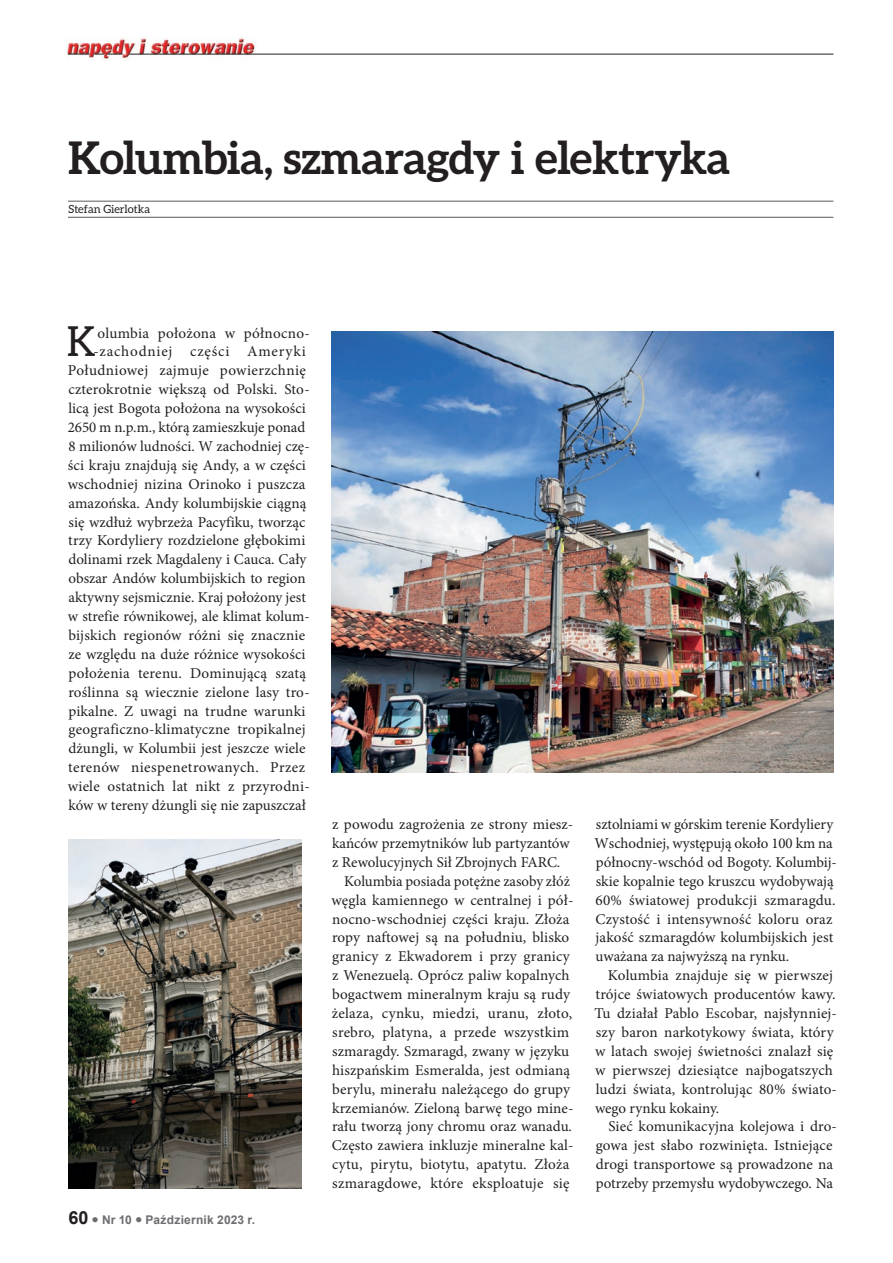
<style>
.page{position:relative;width:893px;height:1263px;background:#fff}
.page>*{position:absolute;margin:0;border:0;box-sizing:border-box;transform-origin:0 0}
.t1{font:700 45px "Aleo";letter-spacing:-.01em;color:#231f20}
.t2{font:41.4px "Aleo";color:#231f20}
.t3{font:15px/18.9px "Minion Pro";letter-spacing:.005em;color:#231f20}
.t4{font:15px "Minion Pro";letter-spacing:.025em;color:#231f20}
.t5{font:15px "Minion Pro";letter-spacing:.05em;color:#231f20}
.t6{font:700 12px "Arial";letter-spacing:.02em;color:#6c6d70}
.t7{font:11.25px "Aleo";letter-spacing:.005em;color:#231f20}
.s1{font-size:18px;color:#231f20}
</style>
<div class="page">
<img style="left:67px;top:38px;width:190px;height:21px">
<hr style="left:129px;top:54px;width:704px;height:1px;background:#231f20">
<svg style="left:68px;top:54px;width:55px;height:1px"></svg>
<hr style="left:68px;top:201px;width:765px;height:1px;background:#57585a">
<hr style="left:68px;top:217px;width:765px;height:1px;background:#57585a">
<img style="left:332px;top:331px;width:501px;height:441px">
<img style="left:68px;top:839px;width:234px;height:349px">
<h1 class="t1" style="left:68px;top:132px;width:664px">Kolumbia, szmaragdy i elektryka</h1>
<p class="t7" style="left:69px;top:202px;width:83px">Stefan Gierlotka</p>
<h2 class="t2" style="left:67px;top:318px;width:31px">K</h2>
<p class="t3" style="left:97px;top:323px;width:214px">olumbia położona w północno-</p>
<p class="t5" style="left:93px;top:342px;width:214px">-zachodniej części Ameryki</p>
<p class="t4" style="left:68px;top:360px;width:240px">Południowej zajmuje powierzchnię</p>
<p class="t3" style="left:68px;top:380px;width:243px">czterokrotnie większą od Polski. Sto-</p>
<p class="t3" style="left:68px;top:399px;width:239px">licą jest Bogota położona na wysokości</p>
<p class="t3" style="left:68px;top:418px;width:239px">2650 m n.p.m., którą zamieszkuje ponad</p>
<p class="t3" style="left:68px;top:437px;width:243px">8 milionów ludności. W zachodniej czę-</p>
<p class="t3" style="left:68px;top:456px;width:240px">ści kraju znajdują się Andy, a w części</p>
<p class="t3" style="left:68px;top:475px;width:239px">wschodniej nizina Orinoko i puszcza</p>
<p class="t3" style="left:69px;top:493px;width:239px">amazońska. Andy kolumbijskie ciągną</p>
<p class="t3" style="left:69px;top:512px;width:238px">się wzdłuż wybrzeża Pacyfiku, tworząc</p>
<p class="t3" style="left:68px;top:531px;width:239px">trzy Kordyliery rozdzielone głębokimi</p>
<p class="t3" style="left:68px;top:550px;width:239px">dolinami rzek Magdaleny i Cauca. Cały</p>
<p class="t3" style="left:68px;top:569px;width:239px">obszar Andów kolumbijskich to region</p>
<p class="t3" style="left:69px;top:588px;width:239px">aktywny sejsmicznie. Kraj położony jest</p>
<p class="t3" style="left:68px;top:607px;width:243px">w strefie równikowej, ale klimat kolum-</p>
<p class="t3" style="left:69px;top:626px;width:238px">bijskich regionów różni się znacznie</p>
<p class="t3" style="left:69px;top:645px;width:239px">ze względu na duże różnice wysokości</p>
<p class="t3" style="left:68px;top:664px;width:239px">położenia terenu. Dominującą szatą</p>
<p class="t3" style="left:68px;top:682px;width:243px">roślinna są wiecznie zielone lasy tro-</p>
<p class="t3" style="left:68px;top:701px;width:239px">pikalne. Z uwagi na trudne warunki</p>
<p class="t3" style="left:69px;top:720px;width:239px">geograficzno-klimatyczne tropikalnej</p>
<p class="t3" style="left:68px;top:739px;width:239px">dżungli, w Kolumbii jest jeszcze wiele</p>
<p class="t4" style="left:68px;top:757px;width:238px">terenów niespenetrowanych. Przez</p>
<p class="t3" style="left:68px;top:777px;width:243px">wiele ostatnich lat nikt z przyrodni-</p>
<p class="t3" style="left:68px;top:796px;width:239px">ków w tereny dżungli się nie zapuszczał</p>
<p class="t6" style="left:68px;top:1211px;width:188px"><span class="s1">60</span> ● Nr 10 ● Październik 2023 r.</p>
<p class="t3" style="left:332px;top:815px;width:243px">z powodu zagrożenia ze strony miesz-</p>
<p class="t3" style="left:332px;top:834px;width:239px">kańców przemytników lub partyzantów</p>
<p class="t3" style="left:332px;top:853px;width:230px">z Rewolucyjnych Sił Zbrojnych FARC.</p>
<p class="t3" style="left:344px;top:871px;width:227px">Kolumbia posiada potężne zasoby złóż</p>
<p class="t3" style="left:331px;top:890px;width:243px">węgla kamiennego w centralnej i pół-</p>
<p class="t3" style="left:332px;top:909px;width:239px">nocno-wschodniej części kraju. Złoża</p>
<p class="t3" style="left:332px;top:928px;width:239px">ropy naftowej są na południu, blisko</p>
<p class="t3" style="left:332px;top:947px;width:239px">granicy z Ekwadorem i przy granicy</p>
<p class="t3" style="left:332px;top:966px;width:239px">z Wenezuelą. Oprócz paliw kopalnych</p>
<p class="t3" style="left:332px;top:985px;width:239px">bogactwem mineralnym kraju są rudy</p>
<p class="t3" style="left:332px;top:1004px;width:242px">żelaza, cynku, miedzi, uranu, złoto,</p>
<p class="t3" style="left:332px;top:1023px;width:238px">srebro, platyna, a przede wszystkim</p>
<p class="t3" style="left:332px;top:1042px;width:238px">szmaragdy. Szmaragd, zwany w języku</p>
<p class="t3" style="left:332px;top:1060px;width:240px">hiszpańskim Esmeralda, jest odmianą</p>
<p class="t3" style="left:332px;top:1079px;width:239px">berylu, minerału należącego do grupy</p>
<p class="t3" style="left:332px;top:1098px;width:243px">krzemianów. Zieloną barwę tego mine-</p>
<p class="t3" style="left:332px;top:1117px;width:242px">rału tworzą jony chromu oraz wanadu.</p>
<p class="t3" style="left:332px;top:1136px;width:243px">Często zawiera inkluzje mineralne kal-</p>
<p class="t3" style="left:332px;top:1155px;width:239px">cytu, pirytu, biotytu, apatytu. Złoża</p>
<p class="t3" style="left:332px;top:1174px;width:239px">szmaragdowe, które eksploatuje się</p>
<p class="t3" style="left:594px;top:815px;width:244px">sztolniami w górskim terenie Kordyliery Wschodniej, występują około 100 km na północny-wschód od Bogoty. Kolumbij&shy;skie kopalnie tego kruszcu wydobywają 60% światowej produkcji szmaragdu.<br>Czystość i intensywność koloru oraz jakość szmaragdów kolumbijskich jest uważana za najwyższą na rynku.</p>
<p class="t3" style="left:595px;top:966px;width:244px;text-indent:13px">Kolumbia znajduje się w pierwszej trójce światowych producentów kawy.<br>Tu działał Pablo Escobar, najsłynniej&shy;szy baron narkotykowy świata, który w latach swojej świetności znalazł się w pierwszej dziesiątce najbogatszych ludzi świata, kontrolując 80% świato&shy;wego rynku kokainy.</p>
<p class="t3" style="left:596px;top:1117px;width:243px;text-indent:13px">Sieć komunikacyjna kolejowa i dro&shy;gowa jest słabo rozwinięta. Istniejące drogi transportowe są prowadzone na potrzeby przemysłu wydobywczego. Na</p>
</div>
